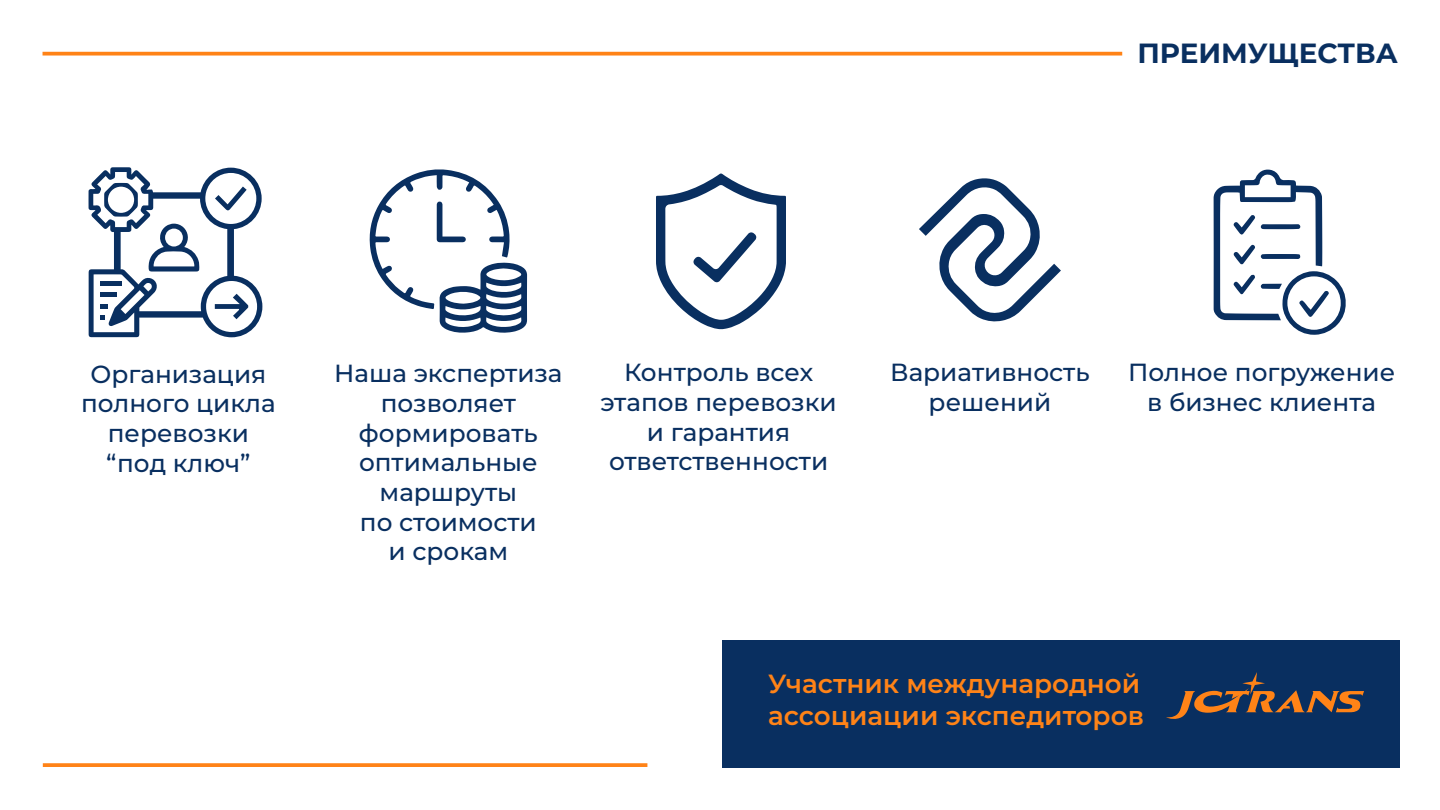
<style>
.page{position:relative;width:1440px;height:810px;background:#fff}
.page>*{position:absolute;margin:0;border:0;box-sizing:border-box;transform-origin:0 0}
.t1{font:100 27.75px "Montserrat";color:#092f60}
.t2{font:100 26.25px/31.5px "Montserrat";color:#ff8317}
.t3{font:100 24.75px/29.7px "Montserrat";color:#092f60;text-align:center}
</style>
<div class="page">
<div style="left:722px;top:640px;width:678px;height:128px;background:#092f60"></div>
<svg style="left:43px;top:52px;width:1079px;height:4px;fill:#ff8317"></svg>
<svg style="left:43px;top:763px;width:604px;height:4px;fill:#ff8318"></svg>
<svg style="left:369px;top:169px;width:158px;height:164px"></svg>
<svg style="left:656px;top:173px;width:130px;height:156px"></svg>
<svg style="left:919px;top:178px;width:142px;height:144px"></svg>
<svg style="left:89px;top:167px;width:173px;height:170px"></svg>
<svg style="left:1214px;top:169px;width:132px;height:166px"></svg>
<svg style="left:1166px;top:672px;width:198px;height:47px"></svg>
<p class="t1" style="left:1137px;top:34px;width:262px">ПРЕИМУЩЕСТВА</p>
<p class="t3" style="left:81px;top:358px;width:196px">Организация полного цикла перевозки “под ключ”</p>
<p class="t3" style="left:890px;top:357px;width:201px">Вариативность решений</p>
<p class="t3" style="left:1128px;top:357px;width:269px">Полное погружение в бизнес клиента</p>
<p class="t3" style="left:601px;top:357px;width:238px">Контроль всех этапов перевозки и гарантия ответственности</p>
<p class="t3" style="left:334px;top:358px;width:230px">Наша экспертиза позволяет формировать оптимальные маршруты<br>по стоимости<br>и срокам</p>
<p class="t2" style="left:768px;top:668px;width:377px">Участник международной ассоциации экспедиторов</p>
</div>
